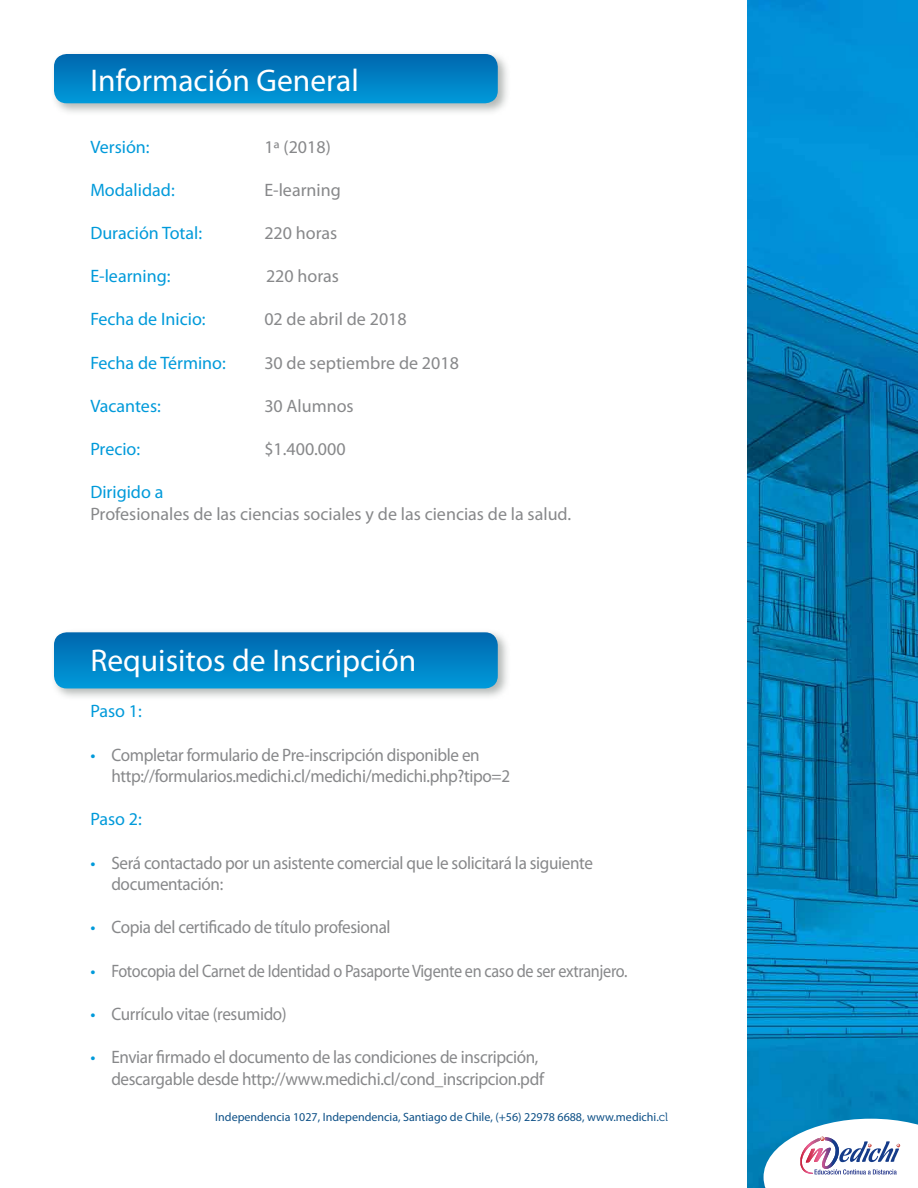
<style>
.page{position:relative;width:918px;height:1188px;background:#fff}
.page>*{position:absolute;margin:0;border:0;box-sizing:border-box;transform-origin:0 0}
.t1{font:31.5px "Myriad Pro";color:#fff}
.t2{font:18px/21.6px "Myriad Pro";letter-spacing:-.02em;color:#87888a;scale:.95 1}
.t3{font:18px "Myriad Pro";color:#87888a}
.t4{font:18px "Myriad Pro";color:#009ada}
.t5{font:18px "Myriad Pro";letter-spacing:-.02em;color:#87888a;scale:.9 1}
.t6{font:18px "Myriad Pro";letter-spacing:-.02em;color:#87888a}
.t7{font:12px "Myriad Pro";color:#0c4f86}
.s1{color:#009ada}
.s2{font-family:"Museo 300"}
</style>
<div class="page">
<img style="left:748px;top:0;width:170px;height:1188px">
<svg style="left:764px;top:1119px;width:154px;height:69px"></svg>
<div style="left:50px;top:50px;width:460px;height:66px;background:#9ba19e;opacity:.75"></div>
<svg style="left:54px;top:54px;width:444px;height:49px;background:#0180c3"></svg>
<div style="left:50px;top:629px;width:460px;height:72px;background:#9ba19e;opacity:.75"></div>
<svg style="left:54px;top:632px;width:444px;height:56px;background:#0281c4"></svg>
<h1 class="t1" style="left:90px;top:61px;width:270px">Información General</h1>
<p class="t4" style="left:90px;top:136px;width:61px">Versión:</p>
<p class="t6" style="left:264px;top:136px;width:68px">1ª (2018)</p>
<p class="t4" style="left:90px;top:179px;width:86px">Modalidad:</p>
<p class="t3" style="left:264px;top:179px;width:78px">E-learning</p>
<p class="t4" style="left:90px;top:222px;width:113px">Duración Total:</p>
<p class="t3" style="left:264px;top:222px;width:74px">220 horas</p>
<p class="t4" style="left:90px;top:265px;width:82px">E-learning:</p>
<p class="t3" style="left:266px;top:265px;width:74px">220 horas</p>
<p class="t4" style="left:90px;top:308px;width:117px">Fecha de Inicio:</p>
<p class="t3" style="left:264px;top:308px;width:144px">02 de abril de 2018</p>
<p class="t4" style="left:90px;top:352px;width:137px">Fecha de Término:</p>
<p class="t3" style="left:264px;top:352px;width:196px">30 de septiembre de 2018</p>
<p class="t4" style="left:90px;top:395px;width:72px">Vacantes:</p>
<p class="t3" style="left:264px;top:395px;width:91px">30 Alumnos</p>
<p class="t4" style="left:90px;top:438px;width:51px">Precio:</p>
<p class="t6" style="left:264px;top:438px;width:83px">$1.400.000</p>
<p class="t4" style="left:90px;top:481px;width:75px">Dirigido a</p>
<p class="t3" style="left:90px;top:503px;width:482px">Profesionales de las ciencias sociales y de las ciencias de la salud.</p>
<h1 class="t1" style="left:90px;top:641px;width:327px">Requisitos de Inscripción</h1>
<p class="t4" style="left:90px;top:700px;width:53px">Paso 1:</p>
<p class="t2" style="left:111px;top:743px;width:421px;text-indent:-21px"><span class="s1">•</span> Completar formulario de Pre-inscripción disponible en http://formularios.medichi.cl/medichi/medichi.php?tipo=2</p>
<p class="t4" style="left:90px;top:808px;width:53px">Paso 2:</p>
<p class="t2" style="left:111px;top:851px;width:509px;text-indent:-21px"><span class="s1">•</span> Será contactado por un asistente comercial que le solicitará la siguiente documentación:</p>
<p class="t2" style="left:90px;top:916px;width:318px"><span class="s1">•</span> Copia del certificado de título profesional</p>
<p class="t5" style="left:90px;top:959px;width:598px"><span class="s1">•</span> Fotocopia del Carnet de Identidad o Pasaporte Vigente en caso de ser extranjero.</p>
<p class="t2" style="left:90px;top:1003px;width:208px"><span class="s1">•</span> Currículo vitae (resumido)</p>
<p class="t2" style="left:111px;top:1046px;width:457px;text-indent:-21px"><span class="s1">•</span> Enviar firmado el documento de las condiciones de inscripción, descargable desde http://www.medichi.cl/cond_inscripcion.pdf</p>
<p class="t7" style="left:215px;top:1110px;width:454px">Independencia 1027, Independencia, Santiago de Chile, (+56) 22978 6688, www.medichi.<span class="s2">cl</span></p>
</div>
